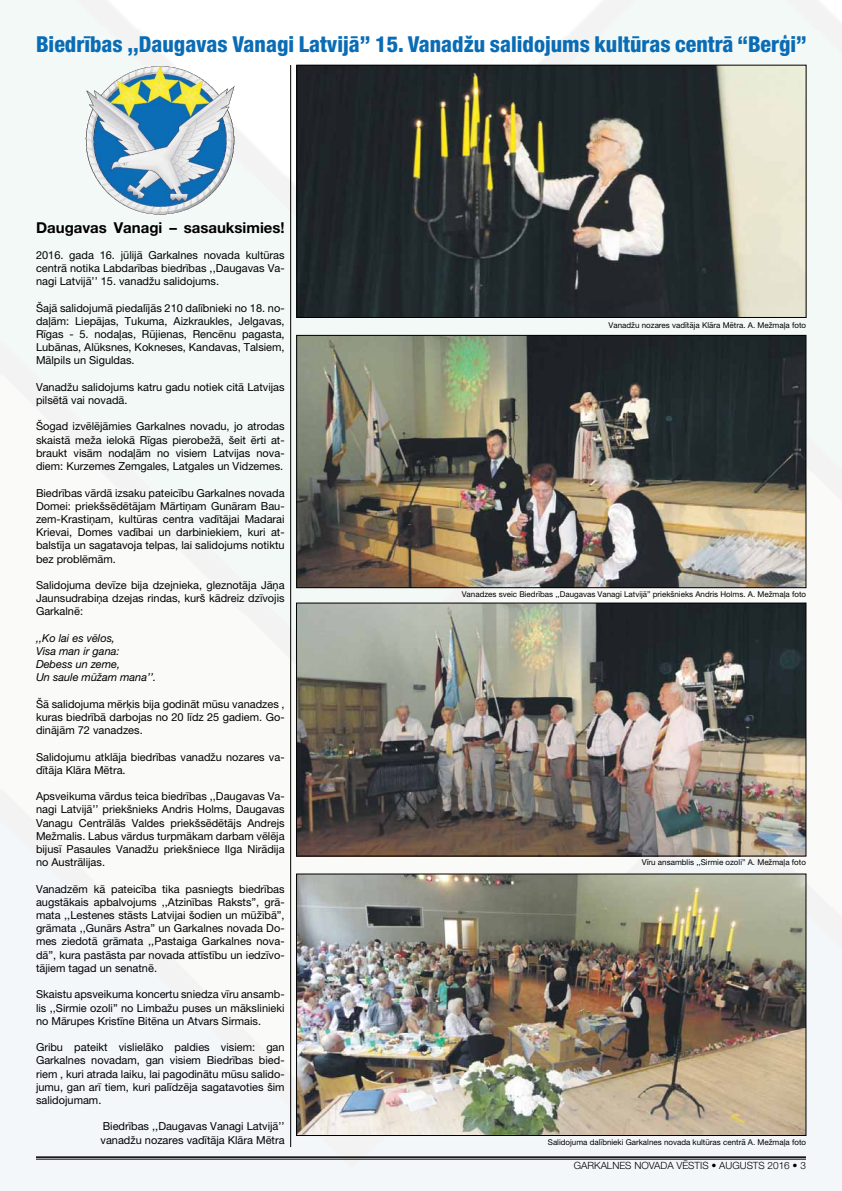
<style>
.page{position:relative;width:842px;height:1191px;background:#fff}
.page>*{position:absolute;margin:0;border:0;box-sizing:border-box;transform-origin:0 0}
.t1{font:800 condensed 22px "Helvetica Neue LT Pro";color:#096cb5}
.t2{font:700 15px "Helvetica Neue LT Pro";color:#000}
.t3{font:11px/13.2px "Helvetica Neue LT Pro";color:#000;text-align:justify}
.t4{font:italic 11px/13.2px "Helvetica Neue LT Pro";color:#000}
.t5{font:300 10px "Helvetica Neue LT Pro";color:#000}
.t6{font:8px "Helvetica Neue LT Pro";color:#000}
</style>
<div class="page">
<img style="left:0;top:0;width:842px;height:1190px">
<hr style="left:36px;top:1156px;width:770px;height:1px;background:#000">
<hr style="left:36px;top:1158px;width:770px;height:1px;background:#000">
<img style="left:299px;top:67px;width:505px;height:248px">
<div style="left:297px;top:65px;width:509px;height:252px;border:1px solid #000"></div>
<img style="left:299px;top:337px;width:505px;height:249px">
<div style="left:297px;top:335px;width:509px;height:253px;border:1px solid #000"></div>
<img style="left:298px;top:605px;width:506px;height:249px">
<div style="left:296px;top:603px;width:510px;height:253px;border:1px solid #000"></div>
<img style="left:298px;top:876px;width:506px;height:257px">
<hr style="left:290px;top:65px;width:1px;height:1082px;background:#000">
<img style="left:85px;top:65px;width:150px;height:150px">
<h1 class="t1" style="left:36px;top:30px;width:772px">Biedrības ,,Daugavas Vanagi Latvijā’’ 15. Vanadžu salidojums kultūras centrā “Berģi”</h1>
<h2 class="t2" style="left:36px;top:218px;width:250px">Daugavas Vanagi – sasauksimies!</h2>
<p class="t3" style="left:36px;top:248px;width:250px">2016. gada 16. jūlijā Garkalnes novada kultūras centrā notika Labdarības biedrības ,,Daugavas Va&shy;nagi Latvijā’’ 15. vanadžu salidojums.</p>
<p class="t3" style="left:36px;top:301px;width:250px">Šajā salidojumā piedalījās 210 dalībnieki no 18. no&shy;daļām: Liepājas, Tukuma, Aizkraukles, Jelgavas, Rīgas - 5. nodaļas, Rūjienas, Rencēnu pagasta, Lubānas, Alūksnes, Kokneses, Kandavas, Talsiem, Mālpils un Siguldas.</p>
<p class="t3" style="left:36px;top:380px;width:250px">Vanadžu salidojums katru gadu notiek citā Latvijas pilsētā vai novadā.</p>
<p class="t3" style="left:36px;top:420px;width:250px">Šogad izvēlējāmies Garkalnes novadu, jo atrodas skaistā meža ielokā Rīgas pierobežā, šeit ērti at&shy;braukt visām nodaļām no visiem Latvijas nova&shy;diem: Kurzemes Zemgales, Latgales un Vidzemes.</p>
<p class="t3" style="left:36px;top:486px;width:250px">Biedrības vārdā izsaku pateicību Garkalnes novada Domei: priekšsēdētājam Mārtiņam Gunāram Bau&shy;zem-Krastiņam, kultūras centra vadītājai Madarai Krievai, Domes vadībai un darbiniekiem, kuri at&shy;balstīja un sagatavoja telpas, lai salidojums notiktu bez problēmām.</p>
<p class="t3" style="left:36px;top:578px;width:250px">Salidojuma devīze bija dzejnieka, gleznotāja Jāņa Jaunsudrabiņa dzejas rindas, kurš kādreiz dzīvojis Garkalnē:</p>
<p class="t4" style="left:36px;top:631px;width:122px">,,Ko lai es vēlos,<br>Visa man ir gana:<br>Debess un zeme,<br>Un saule mūžam mana’’.</p>
<p class="t3" style="left:36px;top:697px;width:250px">Šā salidojuma mērķis bija godināt mūsu vanadzes , kuras biedrībā darbojas no 20 līdz 25 gadiem. Go&shy;dinājām 72 vanadzes.</p>
<p class="t3" style="left:36px;top:750px;width:250px">Salidojumu atklāja biedrības vanadžu nozares va&shy;dītāja Klāra Mētra.</p>
<p class="t3" style="left:36px;top:789px;width:250px">Apsveikuma vārdus teica biedrības ,,Daugavas Va&shy;nagi Latvijā’’ priekšnieks Andris Holms, Daugavas Vanagu Centrālās Valdes priekšsēdētājs Andrejs Mežmalis. Labus vārdus turpmākam darbam vēlēja bijusī Pasaules Vanadžu priekšniece Ilga Nirādija no Austrālijas.</p>
<p class="t3" style="left:36px;top:882px;width:250px">Vanadzēm kā pateicība tika pasniegts biedrības augstākais apbalvojums ,,Atzinības Raksts”, grā&shy;mata ,,Lestenes stāsts Latvijai šodien un mūžībā”, grāmata ,,Gunārs Astra” un Garkalnes novada Do&shy;mes ziedotā grāmata ,,Pastaiga Garkalnes nova&shy;dā”, kura pastāsta par novada attīstību un iedzīvo&shy;tājiem tagad un senatnē.</p>
<p class="t3" style="left:36px;top:987px;width:250px">Skaistu apsveikuma koncertu sniedza vīru ansamb&shy;lis ,,Sirmie ozoli” no Limbažu puses un mākslinieki no Mārupes Kristīne Bitēna un Atvars Sirmais.</p>
<p class="t3" style="left:36px;top:1040px;width:250px">Gribu pateikt vislielāko paldies visiem: gan Garkalnes novadam, gan visiem Biedrības bied&shy;riem , kuri atrada laiku, lai pagodinātu mūsu salido&shy;jumu, gan arī tiem, kuri palīdzēja sagatavoties šim salidojumam.</p>
<p class="t3" style="left:100px;top:1119px;width:186px">Biedrības ,,Daugavas Vanagi Latvijā’’ vanadžu nozares vadītāja Klāra Mētra</p>
<p class="t6" style="left:609px;top:320px;width:199px">Vanadžu nozares vadītāja Klāra Mētra. A. Mežmaļa foto</p>
<p class="t6" style="left:462px;top:589px;width:346px">Vanadzes sveic Biedrības ,,Daugavas Vanagi Latvijā” priekšnieks Andris Holms. A. Mežmaļa foto</p>
<p class="t6" style="left:642px;top:857px;width:166px">Vīru ansamblis ,,Sirmie ozoli” A. Mežmaļa foto</p>
<p class="t6" style="left:548px;top:1137px;width:260px">Salidojuma dalībnieki Garkalnes novada kultūras centrā A. Mežmaļa foto</p>
<p class="t5" style="left:574px;top:1159px;width:234px">GARKALNES NOVADA VĒSTIS • AUGUSTS 2016 • 3</p>
</div>
